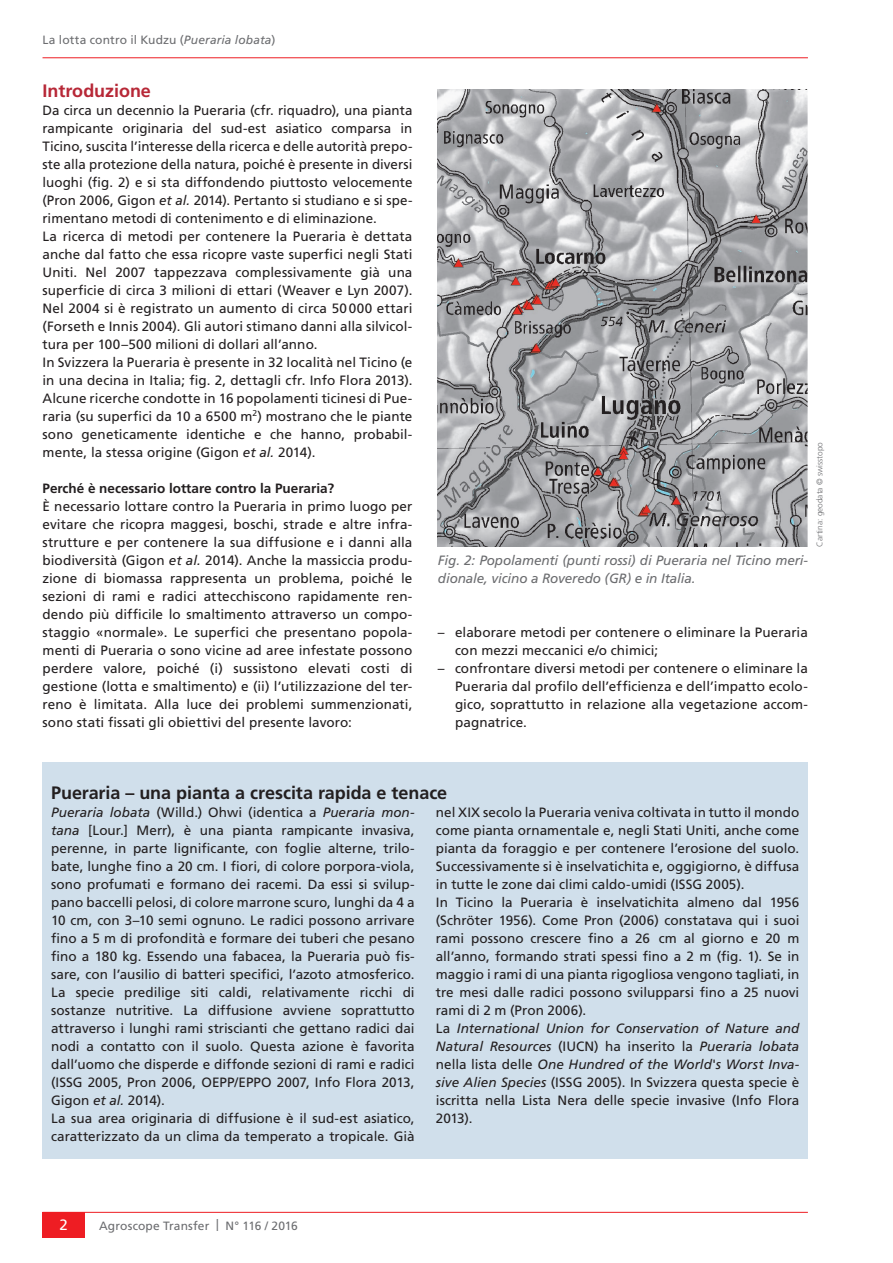
<style>
.page{position:relative;width:893px;height:1263px;background:#fff}
.page>*{position:absolute;margin:0;border:0;box-sizing:border-box;transform-origin:0 0}
.t1{font:700 18px "Frutiger LT Std";letter-spacing:-.005em;color:#231f20}
.t2{font:700 18px "Frutiger LT Std";color:#b72837}
.t3{font:15px "Frutiger LT Std";color:#fff}
.t4{font:13.5px/18px "Frutiger LT Std";color:#231f20}
.t5{font:italic 13.5px/18px "Frutiger LT Std";letter-spacing:-.01em;color:#6c6d70}
.t6{font:700 13.5px "Frutiger LT Std";color:#231f20}
.t7{font:12px "Frutiger LT Std";letter-spacing:.01em;color:#6c6d70}
.t8{font:300 8.25px "Frutiger LT Std";color:#6c6d70}
.s1{font-style:italic}
</style>
<div class="page">
<hr style="left:42px;top:1212px;width:766px;height:1px;background:#ee1d23">
<div style="left:43px;top:1212px;width:42px;height:25px;background:#ee1d23"></div>
<hr style="left:43px;top:57px;width:765px;height:1px;background:#ee1d23">
<div style="left:43px;top:763px;width:765px;height:396px;background:#d0dfeb"></div>
<img style="left:438px;top:89px;width:370px;height:458px">
<p class="t7" style="left:43px;top:33px;width:234px">La lotta contro il Kudzu (<span class="s1">Pueraria lobata</span>)</p>
<h1 class="t2" style="left:43px;top:80px;width:110px">Introduzione</h1>
<p class="t4" style="left:43px;top:101px;width:371px">Da circa un decennio la Pueraria (cfr. riquadro), una pianta rampicante originaria del sud-est asiatico comparsa in Ticino, suscita l’interesse della ricerca e delle autorità prepo&shy;ste alla protezione della natura, poiché è presente in diversi luoghi (fig. 2) e si sta diffondendo piuttosto velocemente (Pron 2006, Gigon <span class="s1">et al.</span> 2014). Pertanto si studiano e si spe&shy;rimentano metodi di contenimento e di eliminazione.<br>La ricerca di metodi per contenere la Pueraria è dettata anche dal fatto che essa ricopre vaste superfici negli Stati Uniti. Nel 2007 tappezzava complessivamente già una superficie di circa 3 milioni di ettari (Weaver e Lyn 2007).<br>Nel 2004 si è registrato un aumento di circa 50000 ettari (Forseth e Innis 2004). Gli autori stimano danni alla silvicol&shy;tura per 100–500 milioni di dollari all’anno.<br>In Svizzera la Pueraria è presente in 32 località nel Ticino (e in una decina in Italia; fig. 2, dettagli cfr. Info Flora 2013).<br>Alcune ricerche condotte in 16 popolamenti ticinesi di Pue&shy;raria (su superfici da 10 a 6500 m<sup>2</sup>) mostrano che le piante sono geneticamente identiche e che hanno, probabil&shy;mente, la stessa origine (Gigon <span class="s1">et al.</span> 2014).</p>
<p class="t6" style="left:43px;top:480px;width:293px">Perché è necessario lottare contro la Pueraria?</p>
<p class="t4" style="left:43px;top:497px;width:371px;text-align:justify">È necessario lottare contro la Pueraria in primo luogo per evitare che ricopra maggesi, boschi, strade e altre infra&shy;strutture e per contenere la sua diffusione e i danni alla biodiversità (Gigon <span class="s1">et al.</span> 2014). Anche la massiccia produ&shy;zione di biomassa rappresenta un problema, poiché le sezioni di rami e radici attecchiscono rapidamente ren&shy;dendo più difficile lo smaltimento attraverso un compo&shy;staggio «normale». Le superfici che presentano popola&shy;menti di Pueraria o sono vicine ad aree infestate possono perdere valore, poiché (i) sussistono elevati costi di gestione (lotta e smaltimento) e (ii) l’utilizzazione del ter&shy;reno è limitata. Alla luce dei problemi summenzionati, sono stati fissati gli obiettivi del presente lavoro:</p>
<p class="t5" style="left:438px;top:551px;width:371px">Fig. 2: Popolamenti (punti rossi) di Pueraria nel Ticino meri&shy;dionale, vicino a Roveredo (GR) e in Italia.</p>
<p class="t8" style="left:815px;top:547px;width:106px;rotate:-90deg">Cartina: geodata © swisstopo</p>
<p class="t4" style="left:455px;top:623px;width:354px;text-indent:-17px">– elaborare metodi per contenere o eliminare la Pueraria con mezzi meccanici e/o chimici;</p>
<p class="t4" style="left:455px;top:659px;width:354px;text-align:justify;text-indent:-17px">– confrontare diversi metodi per contenere o eliminare la Pueraria dal profilo dell’efficienza e dell’impatto ecolo&shy;gico, soprattutto in relazione alla vegetazione accom&shy;pagnatrice.</p>
<h1 class="t1" style="left:51px;top:782px;width:398px">Pueraria – una pianta a crescita rapida e tenace</h1>
<p class="t4" style="left:51px;top:803px;width:365px"><span class="s1">Pueraria lobata</span> (Willd.) Ohwi (identica a <span class="s1">Pueraria mon&shy;tana</span> [Lour.] Merr), è una pianta rampicante invasiva, perenne, in parte lignificante, con foglie alterne, trilo&shy;bate, lunghe fino a 20 cm. I fiori, di colore porpora-viola, sono profumati e formano dei racemi. Da essi si svilup&shy;pano baccelli pelosi, di colore marrone scuro, lunghi da 4 a 10 cm, con 3–10 semi ognuno. Le radici possono arrivare fino a 5 m di profondità e formare dei tuberi che pesano fino a 180 kg. Essendo una fabacea, la Pueraria può fis&shy;sare, con l’ausilio di batteri specifici, l’azoto atmosferico.<br>La specie predilige siti caldi, relativamente ricchi di sostanze nutritive. La diffusione avviene soprattutto attraverso i lunghi rami striscianti che gettano radici dai nodi a contatto con il suolo. Questa azione è favorita dall’uomo che disperde e diffonde sezioni di rami e radici (ISSG 2005, Pron 2006, OEPP/EPPO 2007, Info Flora 2013, Gigon <span class="s1">et al.</span> 2014).<br>La sua area originaria di diffusione è il sud-est asiatico, caratterizzato da un clima da temperato a tropicale. Già</p>
<p class="t4" style="left:436px;top:803px;width:365px">nel XIX secolo la Pueraria veniva coltivata in tutto il mondo come pianta ornamentale e, negli Stati Uniti, anche come pianta da foraggio e per contenere l’erosione del suolo.<br>Successivamente si è inselvatichita e, oggigiorno, è diffusa in tutte le zone dai climi caldo-umidi (ISSG 2005).<br>In Ticino la Pueraria è inselvatichita almeno dal 1956 (Schröter 1956). Come Pron (2006) constatava qui i suoi rami possono crescere fino a 26 cm al giorno e 20 m all’anno, formando strati spessi fino a 2 m (fig. 1). Se in maggio i rami di una pianta rigogliosa vengono tagliati, in tre mesi dalle radici possono svilupparsi fino a 25 nuovi rami di 2 m (Pron 2006).<br>La <span class="s1">International Union for Conservation of Nature and Natural Resources</span> (IUCN) ha inserito la <span class="s1">Pueraria lobata </span>nella lista delle <span class="s1">One Hundred of the World's Worst Inva&shy;sive Alien Species</span> (ISSG 2005). In Svizzera questa specie è iscritta nella Lista Nera delle specie invasive (Info Flora 2013).</p>
<p class="t3" style="left:60px;top:1215px;width:10px">2</p>
<p class="t7" style="left:99px;top:1218px;width:200px">Agroscope Transfer | N° 116 / 2016</p>
</div>
